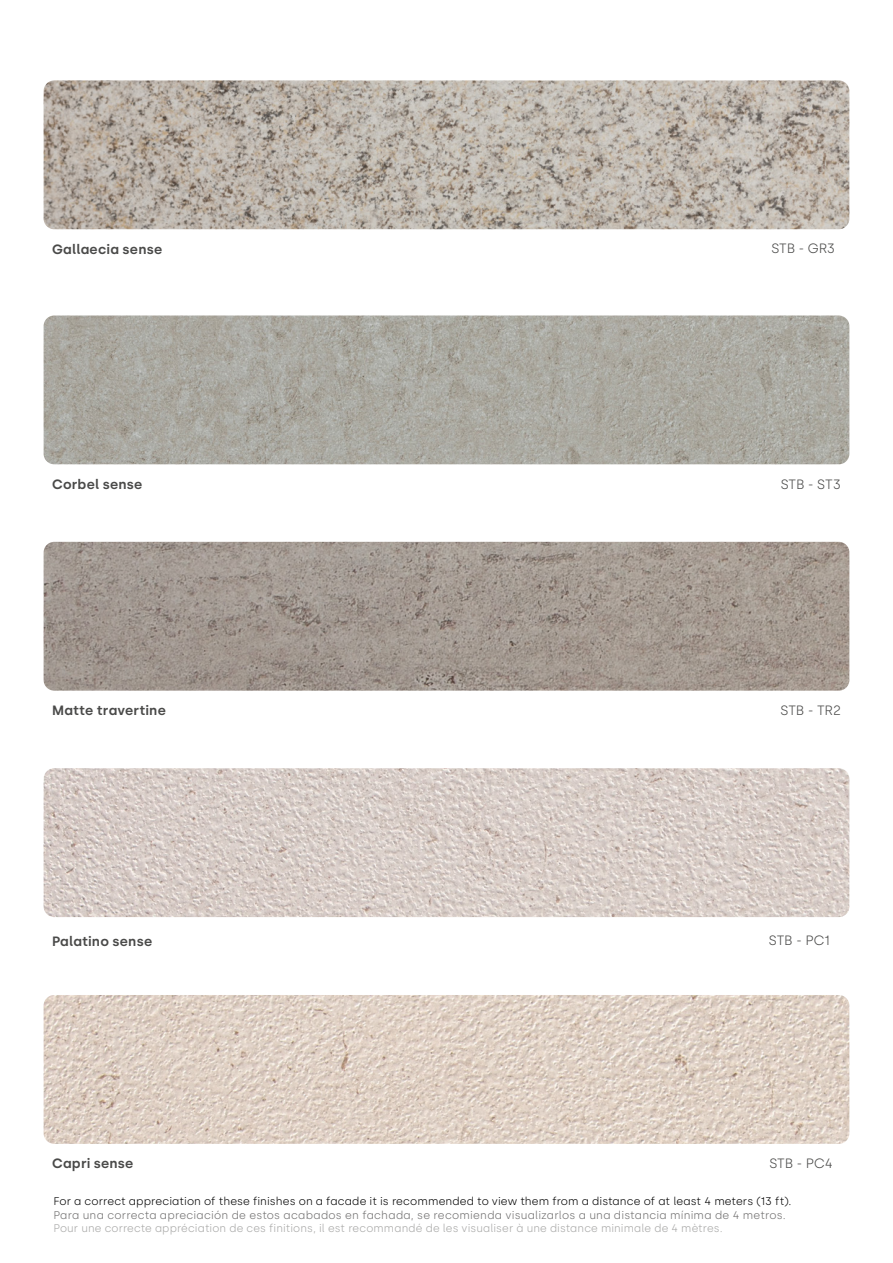
<style>
.page{position:relative;width:893px;height:1263px;background:#fff}
.page>*{position:absolute;margin:0;border:0;box-sizing:border-box;transform-origin:0 0}
.t1{font:600 13.5px "Silka";letter-spacing:.015em;color:#4a4a49}
.t2{font:300 13.5px "Silka";letter-spacing:-.01em;color:#4a4a49}
.t3{font:300 11.1px "Silka";letter-spacing:.005em;color:#000}
.t4{font:300 11.1px "Silka";letter-spacing:.02em;color:#706f6f}
.t5{font:300 11.1px "Silka";letter-spacing:.01em;color:#a8a8a7}
</style>
<div class="page">
<img style="left:44px;top:80px;width:805px;height:149px">
<img style="left:44px;top:542px;width:805px;height:149px">
<img style="left:44px;top:315px;width:805px;height:149px">
<img style="left:44px;top:768px;width:805px;height:149px">
<img style="left:44px;top:995px;width:805px;height:149px">
<p class="t1" style="left:52px;top:244px;width:112px">Gallaecia sense</p>
<p class="t2" style="left:771px;top:243px;width:65px">STB - GR3</p>
<p class="t1" style="left:52px;top:479px;width:92px">Corbel sense</p>
<p class="t2" style="left:781px;top:478px;width:62px">STB - ST3</p>
<p class="t1" style="left:52px;top:705px;width:115px">Matte travertine</p>
<p class="t2" style="left:781px;top:705px;width:62px">STB - TR2</p>
<p class="t1" style="left:52px;top:935px;width:102px">Palatino sense</p>
<p class="t2" style="left:769px;top:935px;width:63px">STB - PC1</p>
<p class="t1" style="left:52px;top:1158px;width:83px">Capri sense</p>
<p class="t2" style="left:769px;top:1158px;width:65px">STB - PC4</p>
<p class="t3" style="left:53px;top:1197px;width:739px">For a correct appreciation of these finishes on a facade it is recommended to view them from a distance of at least 4 meters (13 ft).</p>
<p class="t4" style="left:53px;top:1210px;width:734px">Para una correcta apreciación de estos acabados en fachada, se recomienda visualizarlos a una distancia mínima de 4 metros.</p>
<p class="t5" style="left:53px;top:1224px;width:671px">Pour une correcte appréciation de ces finitions, il est recommandé de les visualiser à une distance minimale de 4 mètres.</p>
</div>
